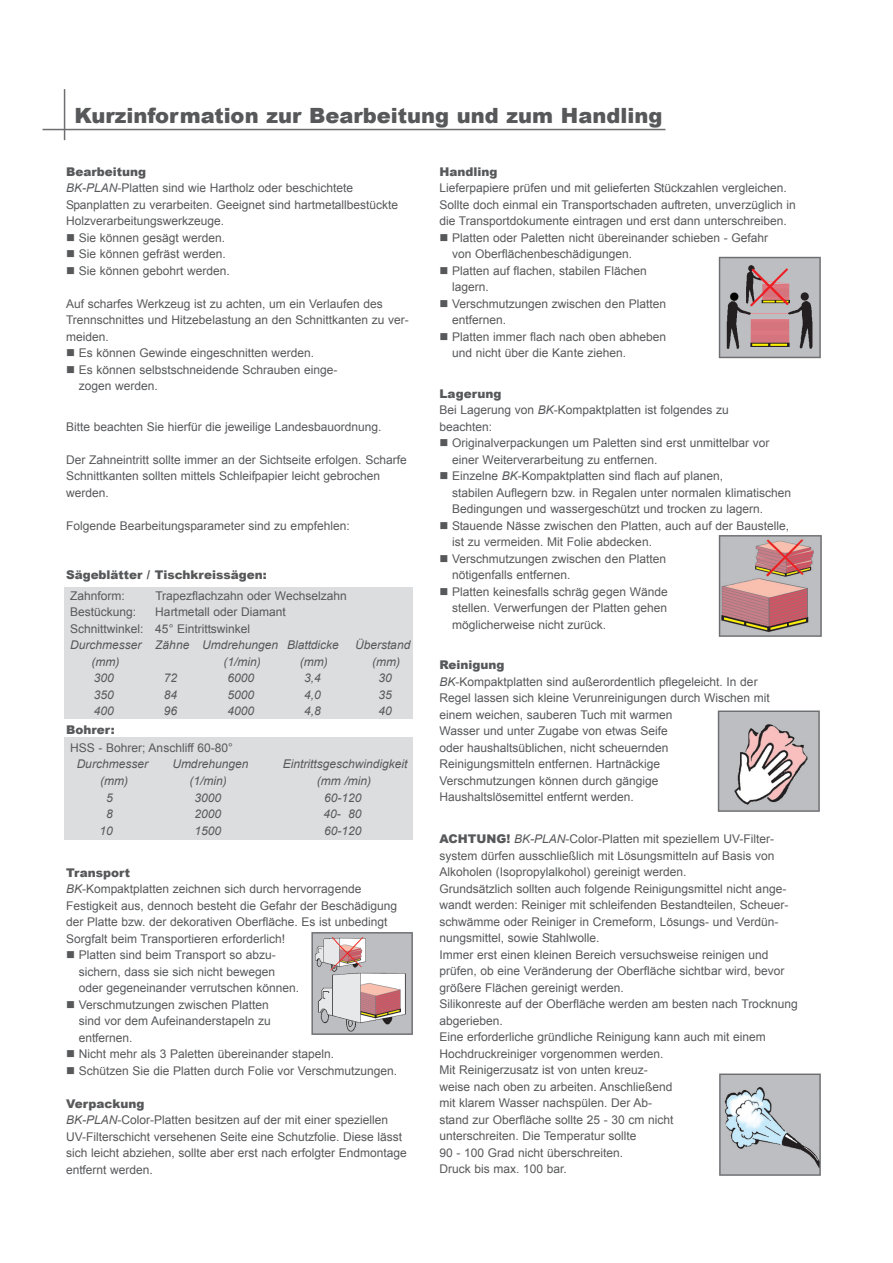
<style>
.page{position:relative;width:893px;height:1263px;background:#fff}
.page>*{position:absolute;margin:0;border:0;box-sizing:border-box;transform-origin:0 0}
.t1{font:900 21px "Arial";color:#57585a}
.t2{font:12px/16.5px "Arial";color:#57585a}
.t3{font:italic 12px "Arial";color:#57585a}
.t4{font:900 12px "Arial";color:#57585a}
.s1{font-style:italic}
.s2{font-weight:900}
</style>
<div class="page">
<div style="left:65px;top:738px;width:348px;height:102px;background:#dcdddf"></div>
<div style="left:65px;top:587px;width:348px;height:131px;background:#dcdddf"></div>
<hr style="left:43px;top:129px;width:622px;height:1px;background:#6d6e71">
<hr style="left:64px;top:89px;width:1px;height:51px;background:#6d6e71">
<img style="left:311px;top:932px;width:102px;height:103px">
<img style="left:718px;top:256px;width:103px;height:103px">
<img style="left:718px;top:535px;width:104px;height:102px">
<img style="left:717px;top:710px;width:103px;height:102px">
<img style="left:719px;top:1073px;width:102px;height:103px">
<h1 class="t1" style="left:75px;top:100px;width:589px">Kurzinformation zur Bearbeitung und zum Handling</h1>
<p class="t4" style="left:66px;top:163px;width:82px">Bearbeitung</p>
<p class="t2" style="left:66px;top:180px;width:289px"><span class="s1">BK-PLAN</span>-Platten sind wie Hartholz oder beschichtete</p>
<p class="t2" style="left:66px;top:196px;width:334px">Spanplatten zu verarbeiten. Geeignet sind hartmetallbestückte</p>
<p class="t2" style="left:66px;top:213px;width:160px">Holzverarbeitungswerkzeuge.</p>
<p class="t2" style="left:79px;top:229px;width:148px">Sie können gesägt werden.</p>
<p class="t2" style="left:79px;top:246px;width:149px">Sie können gefräst werden.</p>
<p class="t2" style="left:79px;top:262px;width:153px">Sie können gebohrt werden.</p>
<p class="t2" style="left:66px;top:295px;width:318px">Auf scharfes Werkzeug ist zu achten, um ein Verlaufen des</p>
<p class="t2" style="left:66px;top:312px;width:344px">Trennschnittes und Hitzebelastung an den Schnittkanten zu ver-</p>
<p class="t2" style="left:66px;top:328px;width:44px">meiden.</p>
<p class="t2" style="left:79px;top:345px;width:237px">Es können Gewinde eingeschnitten werden.</p>
<p class="t2" style="left:79px;top:361px;width:260px">Es können selbstschneidende Schrauben einge-</p>
<p class="t2" style="left:79px;top:378px;width:81px">zogen werden.</p>
<p class="t2" style="left:66px;top:418px;width:317px">Bitte beachten Sie hierfür die jeweilige Landesbauordnung.</p>
<p class="t2" style="left:66px;top:451px;width:342px">Der Zahneintritt sollte immer an der Sichtseite erfolgen. Scharfe<br>Schnittkanten sollten mittels Schleifpapier leicht gebrochen werden.</p>
<p class="t2" style="left:66px;top:517px;width:285px">Folgende Bearbeitungsparameter sind zu empfehlen:</p>
<p class="t4" style="left:66px;top:566px;width:202px">Sägeblätter / Tischkreissägen:</p>
<p class="t2" style="left:70px;top:587px;width:56px">Zahnform:</p>
<p class="t2" style="left:155px;top:587px;width:193px">Trapezflachzahn oder Wechselzahn</p>
<p class="t2" style="left:70px;top:604px;width:68px">Bestückung:</p>
<p class="t2" style="left:70px;top:604px;width:217px;text-indent:85px">Hartmetall oder Diamant<br>Schnittwinkel: 45° Eintrittswinkel</p>
<p class="t3" style="left:70px;top:638px;width:270px">Durchmesser Zähne Umdrehungen Blattdicke</p>
<p class="t3" style="left:355px;top:638px;width:57px">Überstand</p>
<p class="t3" style="left:92px;top:655px;width:29px">(mm)</p>
<p class="t3" style="left:223px;top:655px;width:39px">(1/min)</p>
<p class="t3" style="left:300px;top:655px;width:29px">(mm)</p>
<p class="t3" style="left:372px;top:655px;width:29px">(mm)</p>
<p class="t3" style="left:94px;top:671px;width:22px">300</p>
<p class="t3" style="left:164px;top:671px;width:15px">72</p>
<p class="t3" style="left:228px;top:671px;width:28px">6000</p>
<p class="t3" style="left:304px;top:671px;width:18px">3,4</p>
<p class="t3" style="left:379px;top:671px;width:15px">30</p>
<p class="t3" style="left:94px;top:688px;width:22px">350</p>
<p class="t3" style="left:164px;top:688px;width:15px">84</p>
<p class="t3" style="left:228px;top:688px;width:28px">5000</p>
<p class="t3" style="left:304px;top:688px;width:18px">4,0</p>
<p class="t3" style="left:379px;top:688px;width:15px">35</p>
<p class="t3" style="left:94px;top:704px;width:22px">400</p>
<p class="t3" style="left:164px;top:704px;width:15px">96</p>
<p class="t3" style="left:228px;top:704px;width:28px">4000</p>
<p class="t3" style="left:304px;top:704px;width:18px">4,8</p>
<p class="t3" style="left:379px;top:704px;width:15px">40</p>
<p class="t4" style="left:66px;top:721px;width:50px">Bohrer:</p>
<p class="t2" style="left:70px;top:739px;width:164px">HSS - Bohrer; Anschliff 60-80°</p>
<p class="t3" style="left:77px;top:758px;width:73px">Durchmesser</p>
<p class="t3" style="left:172px;top:758px;width:78px">Umdrehungen</p>
<p class="t3" style="left:283px;top:758px;width:126px">Eintrittsgeschwindigkeit</p>
<p class="t3" style="left:100px;top:774px;width:29px">(mm)</p>
<p class="t3" style="left:189px;top:774px;width:39px">(1/min)</p>
<p class="t3" style="left:317px;top:774px;width:56px">(mm /min)</p>
<p class="t3" style="left:106px;top:791px;width:8px">5</p>
<p class="t3" style="left:195px;top:791px;width:28px">3000</p>
<p class="t3" style="left:324px;top:791px;width:39px">60-120</p>
<p class="t3" style="left:106px;top:807px;width:8px">8</p>
<p class="t3" style="left:195px;top:807px;width:28px">2000</p>
<p class="t3" style="left:324px;top:807px;width:40px">40- 80</p>
<p class="t3" style="left:99px;top:824px;width:15px">10</p>
<p class="t3" style="left:195px;top:824px;width:28px">1500</p>
<p class="t3" style="left:324px;top:824px;width:39px">60-120</p>
<p class="t4" style="left:66px;top:863px;width:66px">Transport</p>
<p class="t2" style="left:66px;top:880px;width:297px"><span class="s1">BK</span>-Kompaktplatten zeichnen sich durch hervorragende</p>
<p class="t2" style="left:66px;top:897px;width:333px">Festigkeit aus, dennoch besteht die Gefahr der Beschädigung</p>
<p class="t2" style="left:66px;top:913px;width:323px">der Platte bzw. der dekorativen Oberfläche. Es ist unbedingt</p>
<p class="t2" style="left:66px;top:930px;width:221px">Sorgfalt beim Transportieren erforderlich!</p>
<p class="t2" style="left:79px;top:946px;width:199px">Platten sind beim Transport so abzu-</p>
<p class="t2" style="left:79px;top:963px;width:198px">sichern, dass sie sich nicht bewegen</p>
<p class="t2" style="left:79px;top:979px;width:222px">oder gegeneinander verrutschen können.</p>
<p class="t2" style="left:79px;top:996px;width:192px">Verschmutzungen zwischen Platten</p>
<p class="t2" style="left:79px;top:1012px;width:193px">sind vor dem Aufeinanderstapeln zu</p>
<p class="t2" style="left:79px;top:1029px;width:55px">entfernen.</p>
<p class="t2" style="left:79px;top:1045px;width:257px">Nicht mehr als 3 Paletten übereinander stapeln.</p>
<p class="t2" style="left:79px;top:1062px;width:320px">Schützen Sie die Platten durch Folie vor Verschmutzungen.</p>
<p class="t2" style="left:66px;top:1095px;width:342px"><span class="s2">Verpackung<br></span><span class="s1">BK-PLAN</span>-Color-Platten besitzen auf der mit einer speziellen UV-Filterschicht versehenen Seite eine Schutzfolie. Diese lässt sich leicht abziehen, sollte aber erst nach erfolgter Endmontage entfernt werden.</p>
<p class="t4" style="left:439px;top:163px;width:60px">Handling</p>
<p class="t2" style="left:439px;top:180px;width:349px">Lieferpapiere prüfen und mit gelieferten Stückzahlen vergleichen.</p>
<p class="t2" style="left:439px;top:196px;width:358px">Sollte doch einmal ein Transportschaden auftreten, unverzüglich in</p>
<p class="t2" style="left:439px;top:213px;width:349px">die Transportdokumente eintragen und erst dann unterschreiben.</p>
<p class="t2" style="left:452px;top:229px;width:317px">Platten oder Paletten nicht übereinander schieben - Gefahr</p>
<p class="t2" style="left:452px;top:246px;width:181px">von Oberflächenbeschädigungen.</p>
<p class="t2" style="left:452px;top:262px;width:196px">Platten auf flachen, stabilen Flächen</p>
<p class="t2" style="left:452px;top:279px;width:38px">lagern.</p>
<p class="t2" style="left:452px;top:295px;width:215px">Verschmutzungen zwischen den Platten</p>
<p class="t2" style="left:452px;top:312px;width:55px">entfernen.</p>
<p class="t2" style="left:452px;top:328px;width:215px">Platten immer flach nach oben abheben</p>
<p class="t2" style="left:452px;top:345px;width:175px">und nicht über die Kante ziehen.</p>
<p class="t2" style="left:439px;top:385px;width:291px"><span class="s2">Lagerung<br></span>Bei Lagerung von <span class="s1">BK</span>-Kompaktplatten ist folgendes zu beachten:</p>
<p class="t2" style="left:452px;top:435px;width:340px">Originalverpackungen um Paletten sind erst unmittelbar vor einer Weiterverarbeitung zu entfernen.<br>Einzelne <span class="s1">BK</span>-Kompaktplatten sind flach auf planen,<br>stabilen Auflegern bzw. in Regalen unter normalen klimatischen Bedingungen und wassergeschützt und trocken zu lagern.<br>Stauende Nässe zwischen den Platten, auch auf der Baustelle, ist zu vermeiden. Mit Folie abdecken.<br>Verschmutzungen zwischen den Platten<br>nötigenfalls entfernen.<br>Platten keinesfalls schräg gegen Wände<br>stellen. Verwerfungen der Platten gehen<br>möglicherweise nicht zurück.</p>
<p class="t2" style="left:439px;top:657px;width:332px"><span class="s2">Reinigung<br></span><span class="s1">BK</span>-Kompaktplatten sind außerordentlich pflegeleicht. In der Regel lassen sich kleine Verunreinigungen durch Wischen mit einem weichen, sauberen Tuch mit warmen<br>Wasser und unter Zugabe von etwas Seife<br>oder haushaltsüblichen, nicht scheuernden<br>Reinigungsmitteln entfernen. Hartnäckige<br>Verschmutzungen können durch gängige<br>Haushaltslösemittel entfernt werden.</p>
<p class="t2" style="left:439px;top:831px;width:360px"><span class="s2">ACHTUNG!</span> <span class="s1">BK-PLAN</span>-Color-Platten mit speziellem UV-Filter&shy;system dürfen ausschließlich mit Lösungsmitteln auf Basis von Alkoholen (Isopropylalkohol) gereinigt werden.<br>Grundsätzlich sollten auch folgende Reinigungsmittel nicht ange&shy;wandt werden: Reiniger mit schleifenden Bestandteilen, Scheuer&shy;schwämme oder Reiniger in Cremeform, Lösungs- und Verdün&shy;nungsmittel, sowie Stahlwolle.<br>Immer erst einen kleinen Bereich versuchsweise reinigen und prüfen, ob eine Veränderung der Oberfläche sichtbar wird, bevor größere Flächen gereinigt werden.<br>Silikonreste auf der Oberfläche werden am besten nach Trocknung abgerieben.<br>Eine erforderliche gründliche Reinigung kann auch mit einem Hochdruckreiniger vorgenommen werden.<br>Mit Reinigerzusatz ist von unten kreuz-<br>weise nach oben zu arbeiten. Anschließend<br>mit klarem Wasser nachspülen. Der Ab-<br>stand zur Oberfläche sollte 25 - 30 cm nicht<br>unterschreiten. Die Temperatur sollte<br>90 - 100 Grad nicht überschreiten.<br>Druck bis max. 100 bar.</p>
</div>
